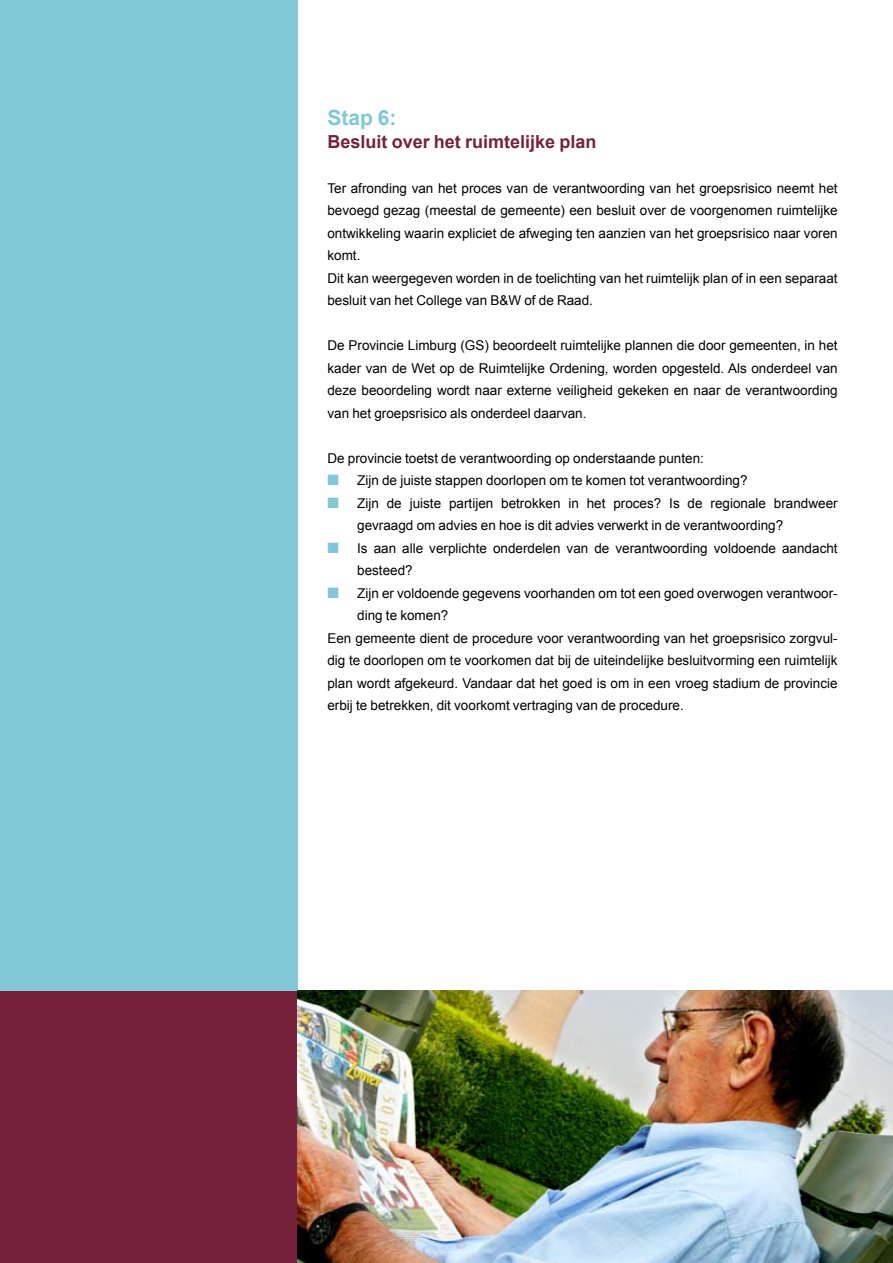
<style>
.page{position:relative;width:893px;height:1263px;background:#fff}
.page>*{position:absolute;margin:0;border:0;box-sizing:border-box;transform-origin:0 0}
.t1{font:700 21px "Arial";color:#81c7d8}
.t2{font:700 18px "Arial";color:#77223c}
.t3{font:13.5px/22.5px "Arial";color:#000}
.s1{color:#81c7d8}
</style>
<div class="page">
<div style="left:0;top:991px;width:298px;height:272px;background:#77223c"></div>
<div style="left:0;top:0;width:298px;height:991px;background:#81c7d8"></div>
<img style="left:298px;top:991px;width:595px;height:272px">
<h1 class="t1" style="left:327px;top:106px;width:71px">Stap 6:</h1>
<h2 class="t2" style="left:327px;top:131px;width:271px">Besluit over het ruimtelijke plan</h2>
<p class="t3" style="left:327px;top:177px;width:512px">Ter afronding van het proces van de verantwoording van het groepsrisico neemt het bevoegd gezag (meestal de gemeente) een besluit over de voorgenomen ruimtelijke ontwikkeling waarin expliciet de afweging ten aanzien van het groepsrisico naar voren komt.<br>Dit kan weergegeven worden in de toelichting van het ruimtelijk plan of in een separaat besluit van het College van B&amp;W of de Raad.</p>
<p class="t3" style="left:327px;top:334px;width:512px;text-align:justify">De Provincie Limburg (GS) beoordeelt ruimtelijke plannen die door gemeenten, in het kader van de Wet op de Ruimtelijke Ordening, worden opgesteld. Als onderdeel van deze beoordeling wordt naar externe veiligheid gekeken en naar de verantwoording van het groepsrisico als onderdeel daarvan.</p>
<p class="t3" style="left:327px;top:447px;width:378px">De provincie toetst de verantwoording op onderstaande punten:</p>
<p class="t3" style="left:327px;top:469px;width:422px"><span class="s1">■</span> Zijn de juiste stappen doorlopen om te komen tot verantwoording?</p>
<p class="t3" style="left:357px;top:492px;width:482px;text-indent:-30px"><span class="s1">■</span> Zijn de juiste partijen betrokken in het proces? Is de regionale brandweer gevraagd om advies en hoe is dit advies verwerkt in de verantwoording?</p>
<p class="t3" style="left:357px;top:537px;width:482px;text-indent:-30px"><span class="s1">■</span> Is aan alle verplichte onderdelen van de verantwoording voldoende aandacht besteed?</p>
<p class="t3" style="left:327px;top:582px;width:512px"><span class="s1">■</span> Zijn er voldoende gegevens voorhanden om tot een goed overwogen verantwoor-</p>
<p class="t3" style="left:357px;top:604px;width:93px">ding te komen?</p>
<p class="t3" style="left:327px;top:627px;width:512px">Een gemeente dient de procedure voor verantwoording van het groepsrisico zorgvul-</p>
<p class="t3" style="left:327px;top:649px;width:512px">dig te doorlopen om te voorkomen dat bij de uiteindelijke besluitvorming een ruimtelijk</p>
<p class="t3" style="left:327px;top:672px;width:512px">plan wordt afgekeurd. Vandaar dat het goed is om in een vroeg stadium de provincie</p>
<p class="t3" style="left:327px;top:694px;width:358px">erbij te betrekken, dit voorkomt vertraging van de procedure.</p>
</div>
